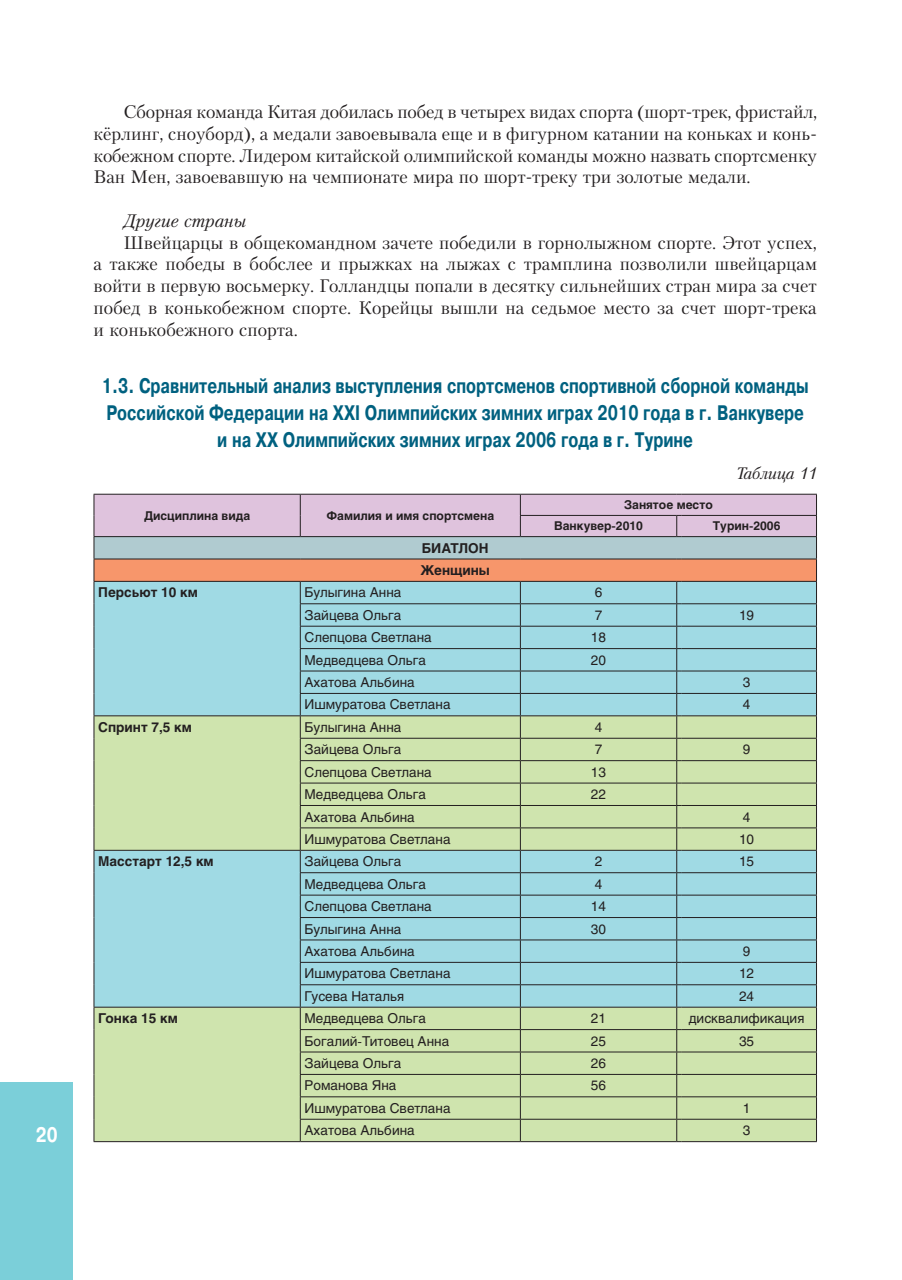
<style>
.page{position:relative;width:902px;height:1280px;background:#fff}
.page>*{position:absolute;margin:0;border:0;box-sizing:border-box;transform-origin:0 0}
.заг_2{font:700 21px/27px "Pragmatica C";color:#006180;text-align:center;scale:.75 1}
.t1{font:700 21px "Pragmatica C";color:#fff;scale:.8 1}
.Основной_текст{font:18px/21.8px "Petersburg C";color:#231f20;text-align:justify}
.Основной_текст-2{font:italic 18px "Petersburg C";color:#231f20}
.слово_табл{font:italic 16.5px "Petersburg C";color:#231f20}
.текст_табл{font:13.5px "Helios";color:#231f20}
.текст_табл-2{font:700 13.5px "Helios";color:#231f20}
.головка{font:700 12px "Helios";color:#231f20}
</style>
<div class="page">
<div style="left:0;top:1082px;width:72px;height:198px;background:#7bcfd9"></div>
<svg style="left:94px;top:494px;width:723px;height:648px;background:#b4d1c0"></svg>
<hr style="left:681px;top:1141px;width:135px;height:1px;background:#231f20">
<p class="t1" style="left:36px;top:1123px;width:29px">20</p>
<p class="Основной_текст" style="left:94px;top:101px;width:725px;text-indent:30px">Сборная команда Китая добилась побед в четырех видах спорта (шорт-трек, фристайл, кёрлинг, сноуборд), а медали завоевывала еще и в фигурном катании на коньках и конь&shy;кобежном спорте. Лидером китайской олимпийской команды можно назвать спортсменку Ван Мен, завоевавшую на чемпионате мира по шорт-треку три золотые медали.</p>
<p class="Основной_текст-2" style="left:123px;top:210px;width:124px">Другие страны</p>
<p class="Основной_текст" style="left:94px;top:231px;width:724px;text-indent:30px">Швейцарцы в общекомандном зачете победили в горнолыжном спорте. Этот успех, а также победы в бобслее и прыжках на лыжах с трамплина позволили швейцарцам войти в первую восьмерку. Голландцы попали в десятку сильнейших стран мира за счет побед в конькобежном спорте. Корейцы вышли на седьмое место за счет шорт-трека и конькобежного спорта.</p>
<p class="заг_2" style="left:102px;top:373px;width:943px">1.3. Сравнительный анализ выступления спортсменов спортивной сборной команды<br>Российской Федерации на XXI Олимпийских зимних играх 2010 года в г. Ванкувере и на XX Олимпийских зимних играх 2006 года в г. Турине</p>
<p class="слово_табл" style="left:736px;top:464px;width:82px">Таблица 11</p>
<p class="головка" style="left:144px;top:508px;width:108px">Дисциплина вида</p>
<p class="головка" style="left:326px;top:508px;width:169px">Фамилия и имя спортсмена</p>
<p class="головка" style="left:624px;top:498px;width:90px">Занятое место</p>
<p class="головка" style="left:554px;top:519px;width:90px">Ванкувер-2010</p>
<p class="головка" style="left:712px;top:519px;width:69px">Турин-2006</p>
<p class="текст_табл-2" style="left:422px;top:540px;width:68px">БИАТЛОН</p>
<p class="текст_табл-2" style="left:420px;top:562px;width:71px">Женщины</p>
<p class="текст_табл-2" style="left:98px;top:585px;width:101px">Персьют 10 км</p>
<p class="текст_табл" style="left:304px;top:585px;width:98px">Булыгина Анна</p>
<p class="текст_табл" style="left:594px;top:585px;width:9px">6</p>
<p class="текст_табл" style="left:304px;top:607px;width:98px">Зайцева Ольга</p>
<p class="текст_табл" style="left:594px;top:607px;width:9px">7</p>
<p class="текст_табл" style="left:739px;top:607px;width:17px">19</p>
<p class="текст_табл" style="left:304px;top:629px;width:129px">Слепцова Светлана</p>
<p class="текст_табл" style="left:591px;top:629px;width:17px">18</p>
<p class="текст_табл" style="left:304px;top:652px;width:123px">Медведцева Ольга</p>
<p class="текст_табл" style="left:591px;top:652px;width:17px">20</p>
<p class="текст_табл" style="left:304px;top:674px;width:112px">Ахатова Альбина</p>
<p class="текст_табл" style="left:742px;top:674px;width:9px">3</p>
<p class="текст_табл" style="left:304px;top:697px;width:147px">Ишмуратова Светлана</p>
<p class="текст_табл" style="left:742px;top:697px;width:9px">4</p>
<p class="текст_табл-2" style="left:98px;top:719px;width:95px">Спринт 7,5 км</p>
<p class="текст_табл" style="left:304px;top:719px;width:98px">Булыгина Анна</p>
<p class="текст_табл" style="left:594px;top:719px;width:9px">4</p>
<p class="текст_табл" style="left:304px;top:741px;width:98px">Зайцева Ольга</p>
<p class="текст_табл" style="left:594px;top:741px;width:9px">7</p>
<p class="текст_табл" style="left:742px;top:741px;width:9px">9</p>
<p class="текст_табл" style="left:304px;top:764px;width:129px">Слепцова Светлана</p>
<p class="текст_табл" style="left:591px;top:764px;width:17px">13</p>
<p class="текст_табл" style="left:304px;top:786px;width:123px">Медведцева Ольга</p>
<p class="текст_табл" style="left:591px;top:786px;width:17px">22</p>
<p class="текст_табл" style="left:304px;top:809px;width:112px">Ахатова Альбина</p>
<p class="текст_табл" style="left:742px;top:809px;width:9px">4</p>
<p class="текст_табл" style="left:304px;top:831px;width:147px">Ишмуратова Светлана</p>
<p class="текст_табл" style="left:739px;top:831px;width:17px">10</p>
<p class="текст_табл-2" style="left:98px;top:854px;width:117px">Масстарт 12,5 км</p>
<p class="текст_табл" style="left:304px;top:853px;width:98px">Зайцева Ольга</p>
<p class="текст_табл" style="left:594px;top:853px;width:9px">2</p>
<p class="текст_табл" style="left:739px;top:853px;width:17px">15</p>
<p class="текст_табл" style="left:304px;top:876px;width:123px">Медведцева Ольга</p>
<p class="текст_табл" style="left:594px;top:876px;width:9px">4</p>
<p class="текст_табл" style="left:304px;top:898px;width:129px">Слепцова Светлана</p>
<p class="текст_табл" style="left:591px;top:898px;width:17px">14</p>
<p class="текст_табл" style="left:304px;top:921px;width:98px">Булыгина Анна</p>
<p class="текст_табл" style="left:591px;top:921px;width:17px">30</p>
<p class="текст_табл" style="left:304px;top:943px;width:112px">Ахатова Альбина</p>
<p class="текст_табл" style="left:742px;top:943px;width:9px">9</p>
<p class="текст_табл" style="left:304px;top:965px;width:147px">Ишмуратова Светлана</p>
<p class="текст_табл" style="left:739px;top:965px;width:17px">12</p>
<p class="текст_табл" style="left:304px;top:988px;width:101px">Гусева Наталья</p>
<p class="текст_табл" style="left:739px;top:988px;width:17px">24</p>
<p class="текст_табл-2" style="left:98px;top:1010px;width:81px">Гонка 15 км</p>
<p class="текст_табл" style="left:304px;top:1010px;width:123px">Медведцева Ольга</p>
<p class="текст_табл" style="left:591px;top:1010px;width:17px">21</p>
<p class="текст_табл" style="left:688px;top:1010px;width:117px">дисквалификация</p>
<p class="текст_табл" style="left:304px;top:1033px;width:146px">Богалий-Титовец Анна</p>
<p class="текст_табл" style="left:591px;top:1033px;width:17px">25</p>
<p class="текст_табл" style="left:739px;top:1033px;width:17px">35</p>
<p class="текст_табл" style="left:304px;top:1055px;width:98px">Зайцева Ольга</p>
<p class="текст_табл" style="left:591px;top:1055px;width:17px">26</p>
<p class="текст_табл" style="left:304px;top:1078px;width:93px">Романова Яна</p>
<p class="текст_табл" style="left:591px;top:1078px;width:17px">56</p>
<p class="текст_табл" style="left:304px;top:1100px;width:147px">Ишмуратова Светлана</p>
<p class="текст_табл" style="left:742px;top:1100px;width:9px">1</p>
<p class="текст_табл" style="left:304px;top:1122px;width:112px">Ахатова Альбина</p>
<p class="текст_табл" style="left:742px;top:1122px;width:9px">3</p>
</div>
